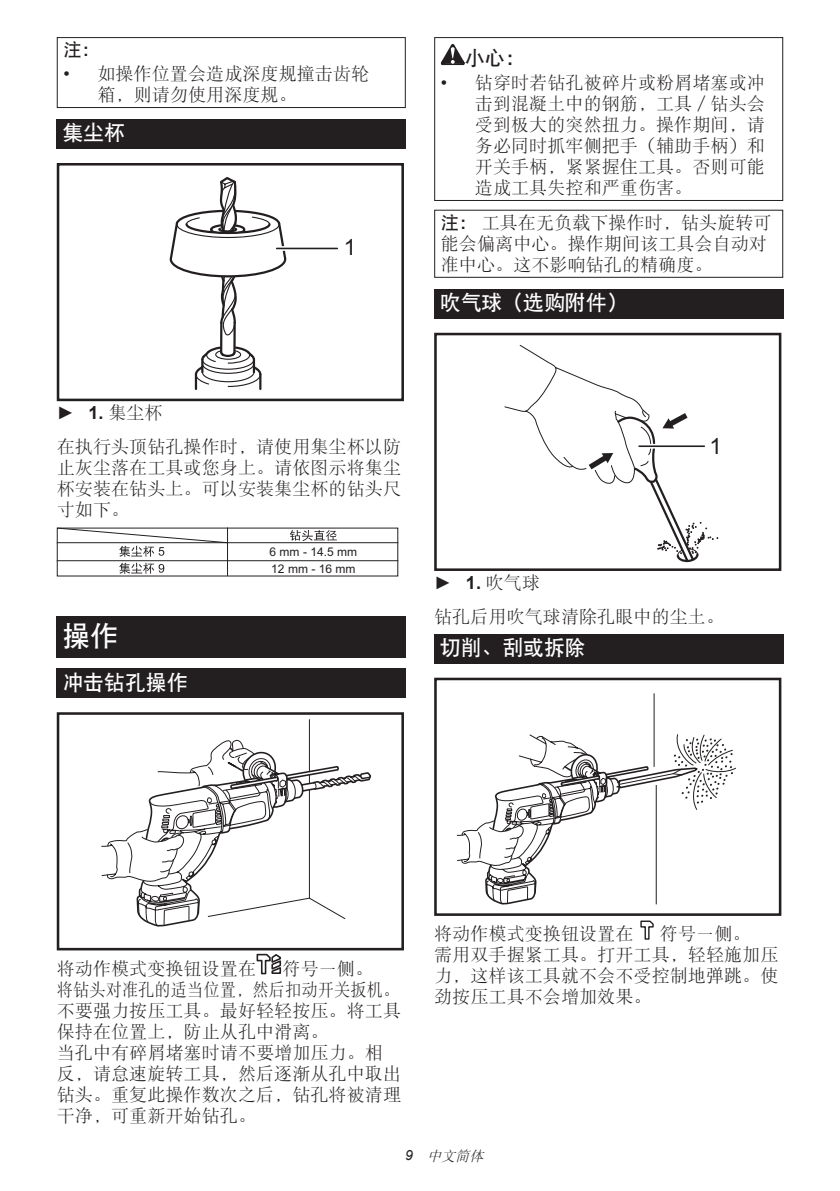
<style>
.page{position:relative;width:840px;height:1191px;background:#fff}
.page>*{position:absolute;margin:0;border:0;box-sizing:border-box;transform-origin:0 0}
.t1{font:28px "DFP Hei W7 GB EUC H";color:#fff}
.t2{font:22.4px "Arial";color:#231f20}
.t3{font:21px "DFP Hei W7 GB EUC H";letter-spacing:-.01em;color:#fff}
.t4{font:20px "DFP Hei W7 GB EUC H";color:#231f20}
.t5{font:18px/21px "DFP Song W3 GB EUC H";letter-spacing:.005em;color:#231f20}
.t6{font:18px "DFP Hei W7 GB EUC H";color:#231f20}
.t7{font:italic 14px "DFP Song W3 GB EUC H";color:#231f20}
.t8{font:12px/17px "Arial";color:#231f20}
.s1{font-family:"Arial"}
.s2{font-family:"DFP Hei W7 GB EUC H"}
.s3{font-family:"Arial";font-weight:700}
</style>
<div class="page">
<div style="left:57px;top:37px;width:348px;height:71px;border:1px solid #231f20"></div>
<div style="left:57px;top:119px;width:348px;height:30px;background:#231f20"></div>
<svg style="left:169px;top:178px;width:118px;height:212px"></svg>
<div style="left:276px;top:246px;width:61px;height:5px;background:#bcbbbb"></div>
<hr style="left:276px;top:248px;width:61px;height:1px;background:#231f20">
<div style="left:57px;top:163px;width:347px;height:238px;border:3px solid #231f20"></div>
<svg style="left:289px;top:530px;width:47px;height:11px"></svg>
<svg style="left:119px;top:563px;width:45px;height:11px"></svg>
<hr style="left:57px;top:560px;width:340px;height:1px;background:#231f20">
<hr style="left:57px;top:542px;width:340px;height:1px;background:#231f20">
<svg style="left:57px;top:527px;width:171px;height:30px"></svg>
<hr style="left:227px;top:528px;width:1px;height:47px;background:#231f20">
<div style="left:57px;top:616px;width:348px;height:41px;background:#231f20"></div>
<div style="left:57px;top:668px;width:348px;height:30px;background:#231f20"></div>
<hr style="left:309px;top:719px;width:1px;height:52px;background:#231f20">
<svg style="left:101px;top:738px;width:271px;height:189px"></svg>
<div style="left:57px;top:712px;width:347px;height:238px;border:3px solid #231f20"></div>
<svg style="left:256px;top:953px;width:26px;height:21px"></svg>
<svg style="left:440px;top:44px;width:24px;height:21px"></svg>
<div style="left:434px;top:37px;width:348px;height:164px;border:1px solid #231f20"></div>
<div style="left:434px;top:210px;width:348px;height:68px;border:1px solid #231f20"></div>
<div style="left:434px;top:289px;width:348px;height:29px;background:#231f20"></div>
<svg style="left:504px;top:344px;width:214px;height:219px"></svg>
<hr style="left:638px;top:444px;width:66px;height:4px;background:#fff">
<hr style="left:638px;top:445px;width:66px;height:2px;background:#231f20">
<div style="left:434px;top:333px;width:347px;height:238px;border:3px solid #231f20"></div>
<div style="left:434px;top:634px;width:348px;height:29px;background:#231f20"></div>
<svg style="left:456px;top:733px;width:280px;height:172px"></svg>
<hr style="left:653px;top:693px;width:1px;height:74px;background:#231f20">
<hr style="left:655px;top:785px;width:1px;height:119px;background:#231f20">
<div style="left:434px;top:677px;width:347px;height:239px;border:3px solid #231f20"></div>
<svg style="left:640px;top:920px;width:14px;height:20px"></svg>
<p class="t6" style="left:63px;top:41px;width:38px">注：</p>
<p class="t5" style="left:97px;top:63px;width:273px;text-indent:-34px"><span class="s1">•</span> 如操作位置会造成深度规撞击齿轮箱，则请勿使用深度规。</p>
<p class="t3" style="left:62px;top:122px;width:64px">集尘杯</p>
<p class="t2" style="left:344px;top:232px;width:14px">1</p>
<p class="t4" style="left:464px;top:48px;width:62px">小心：</p>
<p class="t5" style="left:474px;top:72px;width:291px;text-align:justify;text-indent:-34px"><span class="s1">•</span> 钻穿时若钻孔被碎片或粉屑堵塞或冲击到混凝土中的钢筋，工具／钻头会受到极大的突然扭力。操作期间，请务必同时抓牢侧把手（辅助手柄）和开关手柄，紧紧握住工具。否则可能造成工具失控和严重伤害。</p>
<p class="t5" style="left:440px;top:212px;width:332px"><span class="s2">注：</span>工具在无负载下操作时，钻头旋转可能会偏离中心。操作期间该工具会自动对准中心。这不影响钻孔的精确度。</p>
<p class="t3" style="left:439px;top:292px;width:189px">吹气球（选购附件）</p>
<p class="t5" style="left:57px;top:396px;width:345px;line-height:33.6px"><span class="s1">►</span> <span class="s3">1.</span> 集尘杯<br>在执行头顶钻孔操作时，请使用集尘杯以防</p>
<p class="t5" style="left:57px;top:457px;width:345px;text-align:justify">止灰尘落在工具或您身上。请依图示将集尘杯安装在钻头上。可以安装集尘杯的钻头尺寸如下。</p>
<p class="t8" style="left:269px;top:543px;width:89px">6 mm - 14.5 mm<br>12 mm - 16 mm</p>
<h1 class="t1" style="left:62px;top:622px;width:57px">操作</h1>
<p class="t3" style="left:62px;top:671px;width:127px">冲击钻孔操作</p>
<p class="t2" style="left:709px;top:431px;width:14px">1</p>
<p class="t5" style="left:434px;top:566px;width:291px;line-height:33.6px"><span class="s1">►</span> <span class="s3">1.</span> 吹气球<br>钻孔后用吹气球清除孔眼中的尘土。</p>
<p class="t3" style="left:439px;top:637px;width:147px">切削、刮或拆除</p>
<p class="t5" style="left:57px;top:957px;width:345px;text-indent:226px">符号一侧。<br>将钻头对准孔的适当位置，然后扣动开关扳机。不要强力按压工具。最好轻轻按压。将工具保持在位置上，防止从孔中滑离。<br>当孔中有碎屑堵塞时请不要增加压力。相反，请怠速旋转工具，然后逐渐从孔中取出钻头。重复此操作数次之后，钻孔将被清理干净，可重新开始钻孔。</p>
<p class="t5" style="left:57px;top:957px;width:201px">将动作模式变换钮设置在</p>
<p class="t5" style="left:434px;top:923px;width:201px">将动作模式变换钮设置在</p>
<p class="t5" style="left:434px;top:923px;width:345px;text-indent:226px">符号一侧。<br>需用双手握紧工具。打开工具，轻轻施加压力，这样该工具就不会不受控制地弹跳。使劲按压工具不会增加效果。</p>
<p class="t7" style="left:405px;top:1148px;width:83px"><span class="s1">9</span> 中文简体</p>
</div>
